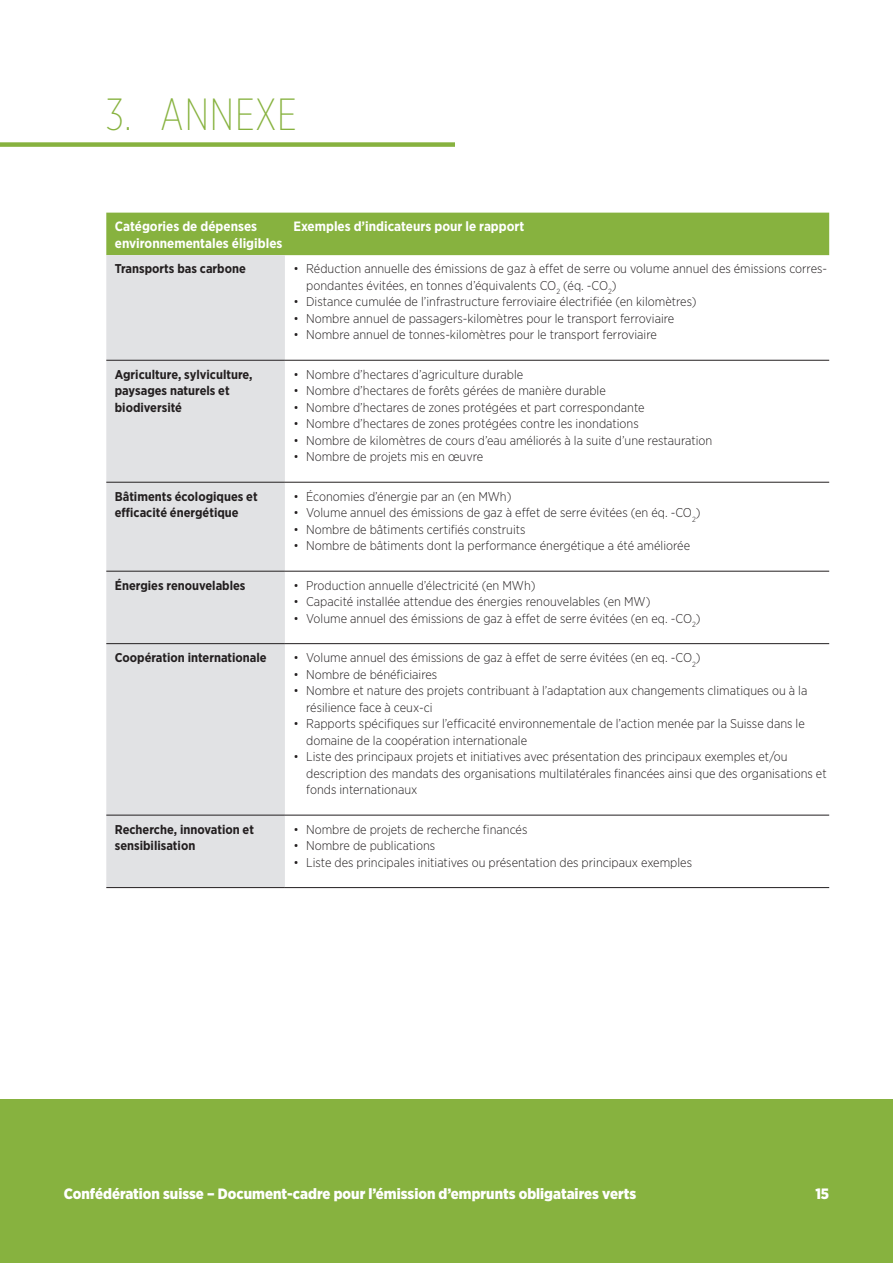
<style>
.page{position:relative;width:893px;height:1263px;background:#fff}
.page>*{position:absolute;margin:0;border:0;box-sizing:border-box;transform-origin:0 0}
.t1{font:200 45px "Gotham X Narrow";letter-spacing:.02em;color:#87b23f}
.t2{font:900 15px "Gotham Narrow";color:#fff}
.t3{font:700 13.5px/16.5px "Gotham Narrow";color:#fff}
.t4{font:300 12.75px/16.5px "Gotham Narrow";color:#231f20}
.t5{font:700 12.75px/16.5px "Gotham Narrow";color:#231f20}
</style>
<div class="page">
<div style="left:0;top:1099px;width:893px;height:164px;background:#87b23f"></div>
<div style="left:106px;top:213px;width:723px;height:42px;background:#87b23f"></div>
<div style="left:106px;top:255px;width:179px;height:632px;background:#e1e2e4"></div>
<hr style="left:106px;top:360px;width:179px;height:1px;background:#231f20">
<hr style="left:285px;top:360px;width:544px;height:1px;background:#231f20">
<hr style="left:106px;top:482px;width:179px;height:1px;background:#231f20">
<hr style="left:285px;top:482px;width:544px;height:1px;background:#231f20">
<hr style="left:106px;top:571px;width:179px;height:1px;background:#231f20">
<hr style="left:285px;top:571px;width:544px;height:1px;background:#231f20">
<hr style="left:106px;top:643px;width:179px;height:1px;background:#231f20">
<hr style="left:285px;top:643px;width:544px;height:1px;background:#231f20">
<hr style="left:106px;top:815px;width:179px;height:1px;background:#231f20">
<hr style="left:285px;top:815px;width:544px;height:1px;background:#231f20">
<hr style="left:106px;top:887px;width:179px;height:1px;background:#231f20">
<hr style="left:285px;top:887px;width:544px;height:1px;background:#231f20">
<div style="left:0;top:142px;width:455px;height:5px;background:#87b23f"></div>
<h1 class="t1" style="left:106px;top:88px;width:192px">3. ANNEXE</h1>
<p class="t3" style="left:115px;top:218px;width:169px">Catégories de dépenses environnementales éligibles</p>
<p class="t3" style="left:293px;top:218px;width:233px">Exemples d’indicateurs pour le rapport</p>
<p class="t5" style="left:115px;top:261px;width:133px">Transports bas carbone</p>
<p class="t4" style="left:306px;top:260px;width:522px;text-indent:-13px">• Réduction annuelle des émissions de gaz à effet de serre ou volume annuel des émissions corres&shy;pondantes évitées, en tonnes d’équivalents CO<sub>2</sub> (éq. -CO<sub>2</sub>)</p>
<p class="t4" style="left:293px;top:293px;width:405px">• Distance cumulée de l’infrastructure ferroviaire électrifiée (en kilomètres)</p>
<p class="t4" style="left:293px;top:310px;width:382px">• Nombre annuel de passagers-kilomètres pour le transport ferroviaire</p>
<p class="t4" style="left:293px;top:326px;width:365px">• Nombre annuel de tonnes-kilomètres pour le transport ferroviaire</p>
<p class="t5" style="left:115px;top:366px;width:139px">Agriculture, sylviculture, paysages naturels et biodiversité</p>
<p class="t4" style="left:293px;top:366px;width:231px">• Nombre d’hectares d’agriculture durable</p>
<p class="t4" style="left:293px;top:382px;width:314px">• Nombre d’hectares de forêts gérées de manière durable</p>
<p class="t4" style="left:293px;top:399px;width:353px">• Nombre d’hectares de zones protégées et part correspondante</p>
<p class="t4" style="left:293px;top:415px;width:347px">• Nombre d’hectares de zones protégées contre les inondations</p>
<p class="t4" style="left:293px;top:432px;width:420px">• Nombre de kilomètres de cours d’eau améliorés à la suite d’une restauration</p>
<p class="t4" style="left:293px;top:448px;width:191px">• Nombre de projets mis en œuvre</p>
<p class="t5" style="left:115px;top:488px;width:144px">Bâtiments écologiques et efficacité énergétique</p>
<p class="t4" style="left:293px;top:488px;width:220px">• Économies d’énergie par an (en MWh)</p>
<p class="t4" style="left:293px;top:504px;width:409px">• Volume annuel des émissions de gaz à effet de serre évitées (en éq. -CO<sub>2</sub>)</p>
<p class="t4" style="left:293px;top:521px;width:234px">• Nombre de bâtiments certifiés construits</p>
<p class="t4" style="left:293px;top:537px;width:398px">• Nombre de bâtiments dont la performance énergétique a été améliorée</p>
<p class="t5" style="left:115px;top:577px;width:132px">Énergies renouvelables</p>
<p class="t4" style="left:293px;top:577px;width:244px">• Production annuelle d’électricité (en MWh)</p>
<p class="t4" style="left:293px;top:593px;width:359px">• Capacité installée attendue des énergies renouvelables (en MW)</p>
<p class="t4" style="left:293px;top:610px;width:409px">• Volume annuel des émissions de gaz à effet de serre évitées (en eq. -CO<sub>2</sub>)</p>
<p class="t5" style="left:115px;top:649px;width:153px">Coopération internationale</p>
<p class="t4" style="left:293px;top:649px;width:409px">• Volume annuel des émissions de gaz à effet de serre évitées (en eq. -CO<sub>2</sub>)</p>
<p class="t4" style="left:293px;top:666px;width:145px">• Nombre de bénéficiaires</p>
<p class="t4" style="left:306px;top:682px;width:503px;text-indent:-13px">• Nombre et nature des projets contribuant à l’adaptation aux changements climatiques ou à la résilience face à ceux-ci</p>
<p class="t4" style="left:306px;top:715px;width:500px;text-indent:-13px">• Rapports spécifiques sur l’efficacité environnementale de l’action menée par la Suisse dans le domaine de la coopération internationale</p>
<p class="t4" style="left:306px;top:748px;width:522px;text-indent:-13px">• Liste des principaux projets et initiatives avec présentation des principaux exemples et/ou description des mandats des organisations multilatérales financées ainsi que des organisations et fonds internationaux</p>
<p class="t5" style="left:115px;top:821px;width:141px">Recherche, innovation et sensibilisation</p>
<p class="t4" style="left:293px;top:821px;width:235px">• Nombre de projets de recherche financés</p>
<p class="t4" style="left:293px;top:837px;width:143px">• Nombre de publications</p>
<p class="t4" style="left:293px;top:854px;width:400px">• Liste des principales initiatives ou présentation des principaux exemples</p>
<p class="t2" style="left:64px;top:1184px;width:574px">Confédération suisse – Document-cadre pour l’émission d’emprunts obligataires verts</p>
<p class="t2" style="left:815px;top:1184px;width:15px">15</p>
</div>
